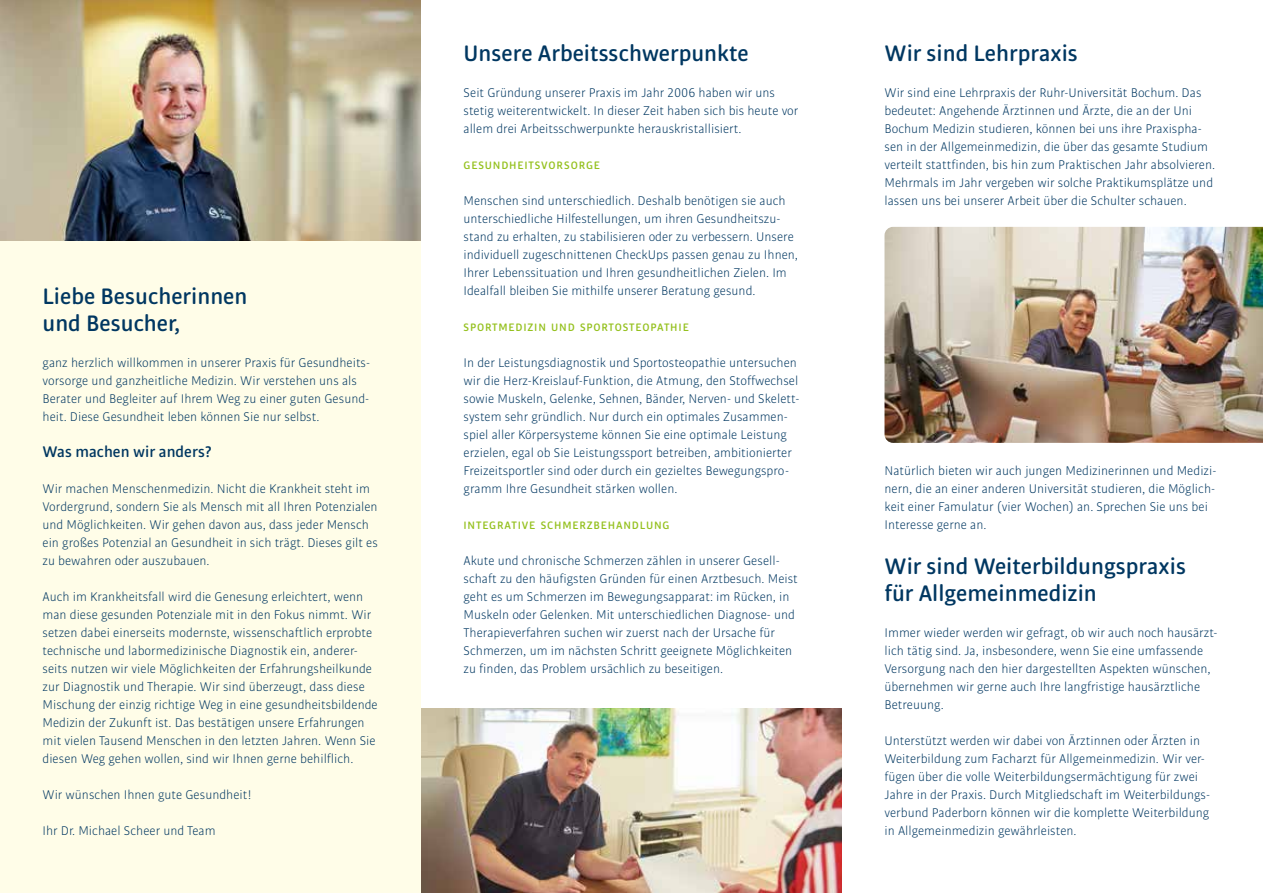
<style>
.page{position:relative;width:1263px;height:893px;background:#fff}
.page>*{position:absolute;margin:0;border:0;box-sizing:border-box;transform-origin:0 0}
.t1{font:500 24px/27px "Bulo Rounded";color:#003761}
.t2{font:500 16.5px "Bulo Rounded";color:#003761}
.t3{font:300 13.5px/18px "Bulo Rounded";color:#003761}
.t4{font:500 11.55px "Bulo Rounded";letter-spacing:.07em;color:#95c11f}
</style>
<div class="page">
<div style="left:0;top:230px;width:421px;height:663px;background:#fffde8"></div>
<img style="left:0;top:0;width:421px;height:240px">
<img style="left:421px;top:709px;width:421px;height:184px">
<img style="left:884px;top:227px;width:379px;height:216px">
<h1 class="t1" style="left:43px;top:283px;width:206px">Liebe Besucherinnen und Besucher,</h1>
<p class="t3" style="left:43px;top:353px;width:329px">ganz herzlich willkommen in unserer Praxis für Gesundheits&shy;vorsorge und ganzheitliche Medizin. Wir verstehen uns als Berater und Begleiter auf Ihrem Weg zu einer guten Gesund&shy;heit. Diese Gesundheit leben können Sie nur selbst.</p>
<p class="t2" style="left:43px;top:441px;width:172px">Was machen wir anders?</p>
<p class="t3" style="left:43px;top:479px;width:337px">Wir machen Menschenmedizin. Nicht die Krankheit steht im Vordergrund, sondern Sie als Mensch mit all Ihren Potenzialen und Möglichkeiten. Wir gehen davon aus, dass jeder Mensch ein großes Potenzial an Gesundheit in sich trägt. Dieses gilt es zu bewahren oder auszubauen.</p>
<p class="t3" style="left:43px;top:587px;width:337px">Auch im Krankheitsfall wird die Genesung erleichtert, wenn man diese gesunden Potenziale mit in den Fokus nimmt. Wir setzen dabei einerseits modernste, wissenschaftlich erprobte technische und labormedizinische Diagnostik ein, anderer&shy;seits nutzen wir viele Möglichkeiten der Erfahrungsheilkunde zur Diagnostik und Therapie. Wir sind überzeugt, dass diese Mischung der einzig richtige Weg in eine gesundheitsbildende Medizin der Zukunft ist. Das bestätigen unsere Erfahrungen mit vielen Tausend Menschen in den letzten Jahren. Wenn Sie diesen Weg gehen wollen, sind wir Ihnen gerne behilflich.</p>
<p class="t3" style="left:43px;top:785px;width:211px">Wir wünschen Ihnen gute Gesundheit!</p>
<p class="t3" style="left:43px;top:821px;width:175px">Ihr Dr. Michael Scheer und Team</p>
<h1 class="t1" style="left:463px;top:39px;width:287px">Unsere Arbeitsschwerpunkte</h1>
<p class="t3" style="left:463px;top:83px;width:336px">Seit Gründung unserer Praxis im Jahr 2006 haben wir uns stetig weiterentwickelt. In dieser Zeit haben sich bis heute vor allem drei Arbeitsschwerpunkte herauskristallisiert.</p>
<p class="t4" style="left:463px;top:158px;width:138px">GESUNDHEITSVORSORGE</p>
<p class="t3" style="left:463px;top:191px;width:336px">Menschen sind unterschiedlich. Deshalb benötigen sie auch unterschiedliche Hilfestellungen, um ihren Gesundheitszu&shy;stand zu erhalten, zu stabilisieren oder zu verbessern. Unsere individuell zugeschnittenen CheckUps passen genau zu Ihnen, Ihrer Lebenssituation und Ihren gesundheitlichen Zielen. Im Idealfall bleiben Sie mithilfe unserer Beratung gesund.</p>
<p class="t4" style="left:463px;top:320px;width:227px">SPORTMEDIZIN UND SPORTOSTEOPATHIE</p>
<p class="t3" style="left:463px;top:353px;width:337px">In der Leistungsdiagnostik und Sportosteopathie untersuchen wir die Herz-Kreislauf-Funktion, die Atmung, den Stoffwechsel sowie Muskeln, Gelenke, Sehnen, Bänder, Nerven- und Skelett&shy;system sehr gründlich. Nur durch ein optimales Zusammen&shy;spiel aller Körpersysteme können Sie eine optimale Leistung erzielen, egal ob Sie Leistungssport betreiben, ambitionierter Freizeitsportler sind oder durch ein gezieltes Bewegungspro&shy;gramm Ihre Gesundheit stärken wollen.</p>
<p class="t4" style="left:463px;top:518px;width:208px">INTEGRATIVE SCHMERZBEHANDLUNG</p>
<p class="t3" style="left:463px;top:551px;width:336px">Akute und chronische Schmerzen zählen in unserer Gesell&shy;schaft zu den häufigsten Gründen für einen Arztbesuch. Meist geht es um Schmerzen im Bewegungsapparat: im Rücken, in Muskeln oder Gelenken. Mit unterschiedlichen Diagnose- und Therapieverfahren suchen wir zuerst nach der Ursache für Schmerzen, um im nächsten Schritt geeignete Möglichkeiten zu finden, das Problem ursächlich zu beseitigen.</p>
<h1 class="t1" style="left:884px;top:39px;width:195px">Wir sind Lehrpraxis</h1>
<p class="t3" style="left:884px;top:83px;width:332px">Wir sind eine Lehrpraxis der Ruhr-Universität Bochum. Das bedeutet: Angehende Ärztinnen und Ärzte, die an der Uni Bochum Medizin studieren, können bei uns ihre Praxispha&shy;sen in der Allgemeinmedizin, die über das gesamte Studium verteilt stattfinden, bis hin zum Praktischen Jahr absolvieren.<br>Mehrmals im Jahr vergeben wir solche Praktikumsplätze und lassen uns bei unserer Arbeit über die Schulter schauen.</p>
<p class="t3" style="left:884px;top:461px;width:333px">Natürlich bieten wir auch jungen Medizinerinnen und Medizi&shy;nern, die an einer anderen Universität studieren, die Möglich&shy;keit einer Famulatur (vier Wochen) an. Sprechen Sie uns bei Interesse gerne an.</p>
<h1 class="t1" style="left:884px;top:552px;width:303px">Wir sind Weiterbildungspraxis für Allgemeinmedizin</h1>
<p class="t3" style="left:884px;top:623px;width:335px">Immer wieder werden wir gefragt, ob wir auch noch hausärzt&shy;lich tätig sind. Ja, insbesondere, wenn Sie eine umfassende Versorgung nach den hier dargestellten Aspekten wünschen, übernehmen wir gerne auch Ihre langfristige hausärztliche Betreuung.</p>
<p class="t3" style="left:884px;top:731px;width:327px">Unterstützt werden wir dabei von Ärztinnen oder Ärzten in Weiterbildung zum Facharzt für Allgemeinmedizin. Wir ver&shy;fügen über die volle Weiterbildungsermächtigung für zwei Jahre in der Praxis. Durch Mitgliedschaft im Weiterbildungs&shy;verbund Paderborn können wir die komplette Weiterbildung in Allgemeinmedizin gewährleisten.</p>
</div>
